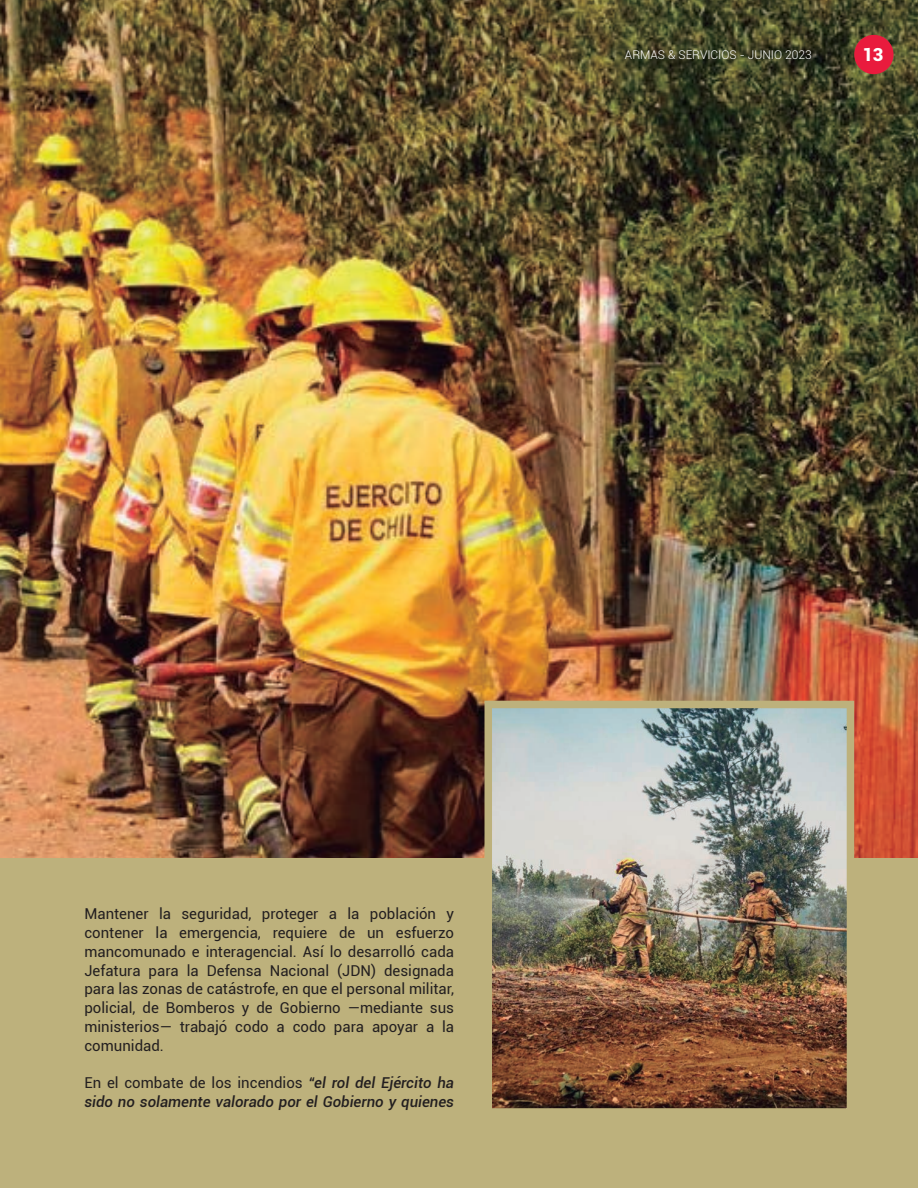
<style>
.page{position:relative;width:918px;height:1188px;background:#fff}
.page>*{position:absolute;margin:0;border:0;box-sizing:border-box;transform-origin:0 0}
.t1{font:900 18px "Roboto";color:#fff}
.t2{font:15px/18.8px "Roboto";color:#231f20;text-align:justify}
.t3{font:italic 500 15px/18.8px "Roboto";color:#231f20}
.t4{font:300 12px "Roboto";color:#fff}
.s1{font-weight:400;font-style:normal}
</style>
<div class="page">
<img style="left:0;top:0;width:918px;height:859px">
<div style="left:0;top:859px;width:918px;height:329px;background:#bdb17c"></div>
<img style="left:494px;top:710px;width:351px;height:397px">
<div style="left:485px;top:701px;width:369px;height:415px;border:8px solid #bdb17c"></div>
<div style="left:854px;top:35px;width:40px;height:39px;background:#e91b3d;border-radius:50%"></div>
<p class="t4" style="left:625px;top:46px;width:188px">ARMAS &amp; SERVICIOS - JUNIO 2023</p>
<p class="t1" style="left:863px;top:42px;width:22px">13</p>
<p class="t2" style="left:84px;top:904px;width:371px">Mantener la seguridad, proteger a la población y contener la emergencia, requiere de un esfuerzo mancomunado e interagencial. Así lo desarrolló cada Jefatura para la Defensa Nacional (JDN) designada para las zonas de catástrofe, en que el personal militar, policial, de Bomberos y de Gobierno —mediante sus ministerios— trabajó codo a codo para apoyar a la comunidad.</p>
<p class="t3" style="left:84px;top:1073px;width:371px"><span class="s1">En el combate de los incendios</span> “el rol del Ejército ha sido no solamente valorado por el Gobierno y quienes</p>
</div>
